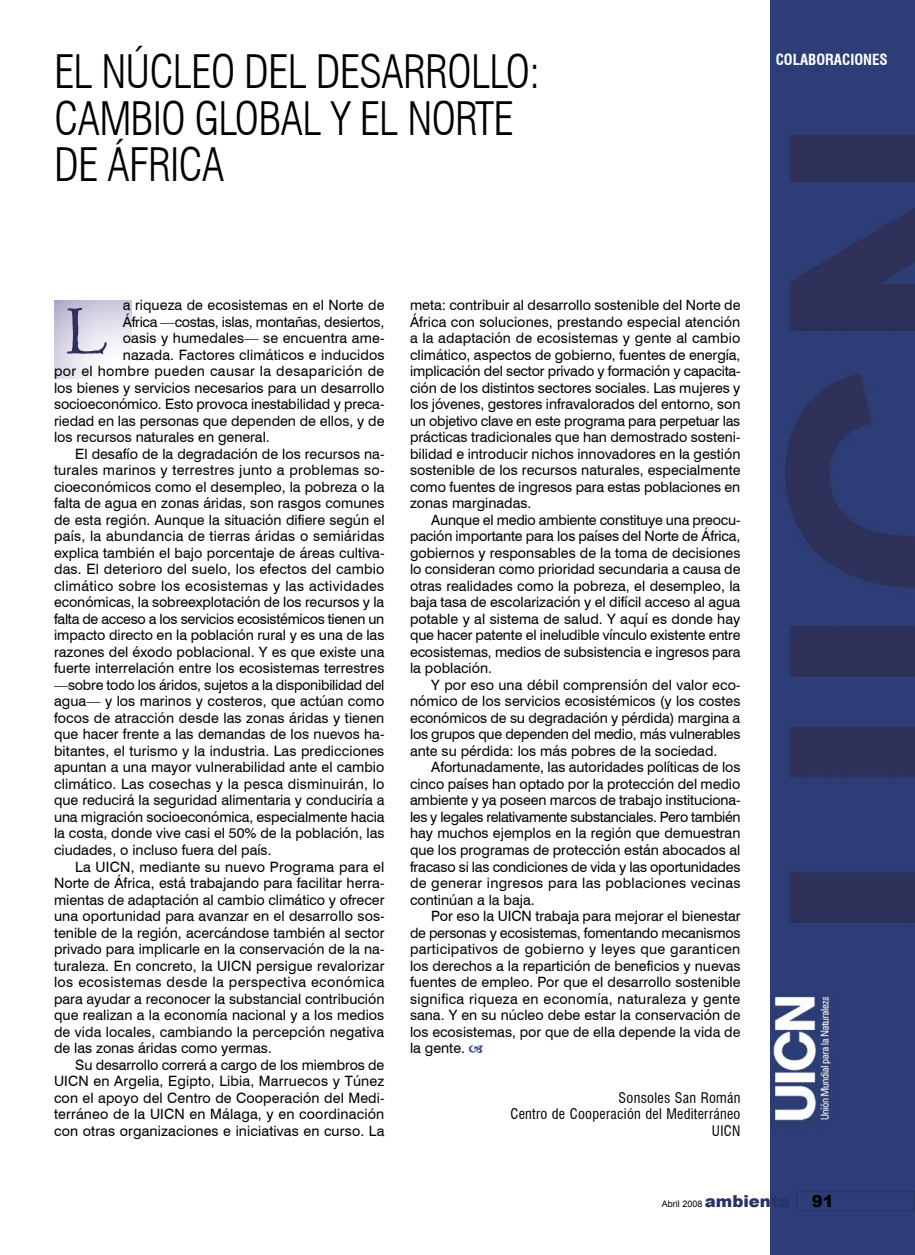
<style>
.page{position:relative;width:915px;height:1255px;background:#fff}
.page>*{position:absolute;margin:0;border:0;box-sizing:border-box;transform-origin:0 0}
.t1{font:63px "St Nicholas";color:#2f315a}
.titular_reportaje{font:300 condensed 45px/46.5px "Swiss 721 BT";letter-spacing:-.02em;color:#000}
.t2{font:900 16.5px "Arial";color:#000}
.t3{font:700 condensed 15px "Swiss 721 BT";color:#fff}
.Texto_general{font:14.25px/16.5px "Swiss 721 BT";color:#000;text-align:justify}
.Firma{font:condensed 14.25px "Swiss 721 BT";letter-spacing:.02em;color:#000}
.Texto_general-2{font:14.25px "Swiss 721 BT";letter-spacing:.025em;color:#000}
.t4{font:9px "Arial";color:#000}
.s1{font-weight:900;font-size:16.5px;color:#283366}
</style>
<div class="page">
<svg style="left:54px;top:300px;width:77px;height:78px"></svg>
<img style="left:770px;top:0;width:144px;height:1254px">
<div style="left:796px;top:1191px;width:118px;height:19px;border:1px solid #283366"></div>
<p class="titular_reportaje" style="left:54px;top:49px;width:487px">EL NÚCLEO DEL DESARROLLO:<br>CAMBIO GLOBAL Y EL NORTE<br>DE ÁFRICA</p>
<p class="t3" style="left:775px;top:51px;width:114px">COLABORACIONES</p>
<p class="Texto_general" style="left:123px;top:297px;width:263px">a riqueza de ecosistemas en el Norte de</p>
<p class="Texto_general" style="left:123px;top:313px;width:263px">África —costas, islas, montañas, desiertos,</p>
<p class="Texto_general" style="left:123px;top:330px;width:263px">oasis y humedales— se encuentra ame-</p>
<p class="Texto_general" style="left:123px;top:346px;width:263px">nazada. Factores climáticos e inducidos</p>
<p class="Texto_general-2" style="left:54px;top:362px;width:332px">por el hombre pueden causar la desaparición de</p>
<p class="Texto_general" style="left:54px;top:379px;width:332px">los bienes y servicios necesarios para un desarrollo</p>
<p class="Texto_general" style="left:54px;top:396px;width:332px">socioeconómico. Esto provoca inestabilidad y preca-</p>
<p class="Texto_general" style="left:54px;top:412px;width:332px">riedad en las personas que dependen de ellos, y de</p>
<p class="Texto_general" style="left:54px;top:429px;width:217px">los recursos naturales en general.</p>
<p class="Texto_general" style="left:54px;top:445px;width:332px;text-indent:21px">El desafío de la degradación de los recursos na&shy;turales marinos y terrestres junto a problemas so&shy;cioeconómicos como el desempleo, la pobreza o la falta de agua en zonas áridas, son rasgos comunes de esta región. Aunque la situación difiere según el país, la abundancia de tierras áridas o semiáridas explica también el bajo porcentaje de áreas cultiva&shy;das. El deterioro del suelo, los efectos del cambio climático sobre los ecosistemas y las actividades económicas, la sobreexplotación de los recursos y la falta de acceso a los servicios ecosistémicos tienen un impacto directo en la población rural y es una de las razones del éxodo poblacional. Y es que existe una fuerte interrelación entre los ecosistemas terrestres —sobre todo los áridos, sujetos a la disponibilidad del agua— y los marinos y costeros, que actúan como focos de atracción desde las zonas áridas y tienen que hacer frente a las demandas de los nuevos ha&shy;bitantes, el turismo y la industria. Las predicciones apuntan a una mayor vulnerabilidad ante el cambio climático. Las cosechas y la pesca disminuirán, lo que reducirá la seguridad alimentaria y conduciría a una migración socioeconómica, especialmente hacia la costa, donde vive casi el 50% de la población, las ciudades, o incluso fuera del país.</p>
<p class="Texto_general" style="left:54px;top:858px;width:332px;text-indent:21px">La UICN, mediante su nuevo Programa para el Norte de África, está trabajando para facilitar herra&shy;mientas de adaptación al cambio climático y ofrecer una oportunidad para avanzar en el desarrollo sos&shy;tenible de la región, acercándose también al sector privado para implicarle en la conservación de la na&shy;turaleza. En concreto, la UICN persigue revalorizar los ecosistemas desde la perspectiva económica para ayudar a reconocer la substancial contribución que realizan a la economía nacional y a los medios de vida locales, cambiando la percepción negativa de las zonas áridas como yermas.</p>
<p class="Texto_general" style="left:54px;top:1056px;width:332px;text-indent:21px">Su desarrollo correrá a cargo de los miembros de UICN en Argelia, Egipto, Libia, Marruecos y Túnez con el apoyo del Centro de Cooperación del Medi&shy;terráneo de la UICN en Málaga, y en coordinación con otras organizaciones e iniciativas en curso. La</p>
<p class="t1" style="left:65px;top:303px;width:44px">L</p>
<p class="Texto_general" style="left:410px;top:297px;width:332px">meta: contribuir al desarrollo sostenible del Norte de África con soluciones, prestando especial atención a la adaptación de ecosistemas y gente al cambio climático, aspectos de gobierno, fuentes de energía, implicación del sector privado y formación y capacita&shy;ción de los distintos sectores sociales. Las mujeres y los jóvenes, gestores infravalorados del entorno, son un objetivo clave en este programa para perpetuar las prácticas tradicionales que han demostrado sosteni&shy;bilidad e introducir nichos innovadores en la gestión sostenible de los recursos naturales, especialmente como fuentes de ingresos para estas poblaciones en zonas marginadas.</p>
<p class="Texto_general" style="left:410px;top:511px;width:332px;text-indent:21px">Aunque el medio ambiente constituye una preocu&shy;pación importante para los países del Norte de África, gobiernos y responsables de la toma de decisiones lo consideran como prioridad secundaria a causa de otras realidades como la pobreza, el desempleo, la baja tasa de escolarización y el difícil acceso al agua potable y al sistema de salud. Y aquí es donde hay que hacer patente el ineludible vínculo existente entre ecosistemas, medios de subsistencia e ingresos para la población.</p>
<p class="Texto_general" style="left:410px;top:676px;width:332px;text-indent:21px">Y por eso una débil comprensión del valor eco&shy;nómico de los servicios ecosistémicos (y los costes económicos de su degradación y pérdida) margina a los grupos que dependen del medio, más vulnerables ante su pérdida: los más pobres de la sociedad.</p>
<p class="Texto_general" style="left:410px;top:759px;width:332px;text-indent:21px">Afortunadamente, las autoridades políticas de los cinco países han optado por la protección del medio ambiente y ya poseen marcos de trabajo instituciona&shy;les y legales relativamente substanciales. Pero también hay muchos ejemplos en la región que demuestran que los programas de protección están abocados al fracaso si las condiciones de vida y las oportunidades de generar ingresos para las poblaciones vecinas continúan a la baja.</p>
<p class="Texto_general" style="left:410px;top:907px;width:332px;text-indent:21px">Por eso la UICN trabaja para mejorar el bienestar de personas y ecosistemas, fomentando mecanismos participativos de gobierno y leyes que garanticen los derechos a la repartición de beneficios y nuevas fuentes de empleo. Por que el desarrollo sostenible significa riqueza en economía, naturaleza y gente sana. Y en su núcleo debe estar la conservación de los ecosistemas, por que de ella depende la vida de la gente.</p>
<p class="Firma" style="left:618px;top:1088px;width:123px">Sonsoles San Román</p>
<p class="Firma" style="left:510px;top:1105px;width:231px">Centro de Cooperación del Mediterráneo</p>
<p class="Firma" style="left:711px;top:1121px;width:30px">UICN</p>
<p class="t4" style="left:661px;top:1197px;width:129px">Abril 2008 <span class="s1">ambienta</span></p>
<p class="t2" style="left:811px;top:1188px;width:24px">91</p>
</div>
